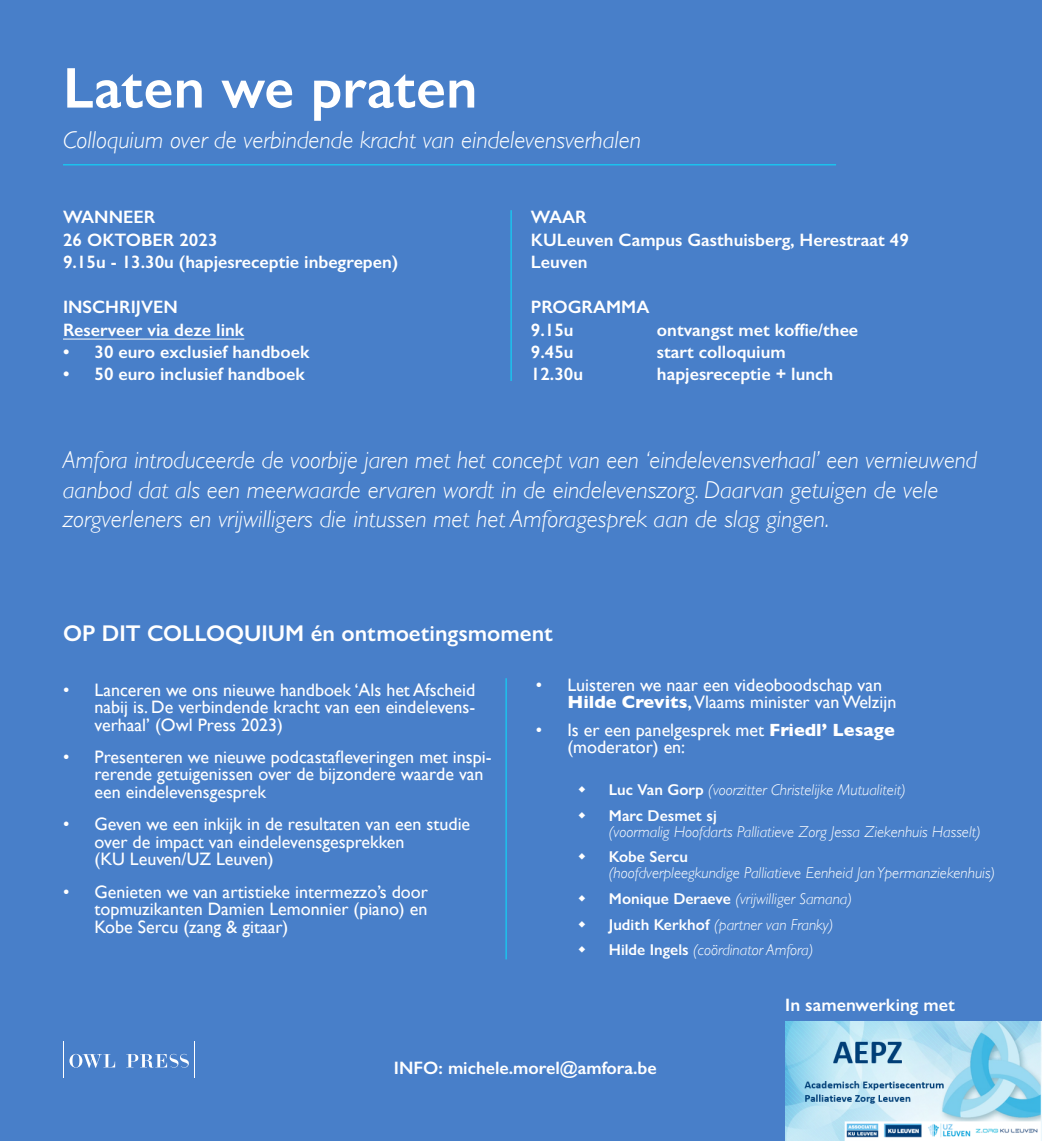
<style>
.page{position:relative;width:1042px;height:1141px;background:#487fc9}
.page>*{position:absolute;margin:0;border:0;box-sizing:border-box;transform-origin:0 0}
.t1{font:600 57.75px "Gill Sans Nova";color:#fff}
.t2{font:italic 300 24.5px/29.4px "Gill Sans";color:#fff}
.t3{font:600 22.93px "Gill Sans Nova";color:#fff}
.t4{font:18.03px/17.5px "Gill Sans";color:#fff}
.t5{font:600 18.03px/22.4px "Gill Sans";color:#fff}
.t6{font:600 18.03px "Gill Sans Nova";color:#fff}
.t7{font:italic 300 15.75px/25.7px "Gill Sans";color:#fff}
.t8{font:600 15.75px "Gill Sans Nova";color:#fff}
.s1{font-weight:700}
.s2{font-weight:600}
.s3{font-family:"Gill Sans Nova";font-weight:600;font-style:normal}
</style>
<div class="page">
<hr style="left:63px;top:165px;width:773px;height:1px;background:#06e3ff">
<hr style="left:506px;top:678px;width:1px;height:281px;background:#06e3ff">
<hr style="left:63px;top:339px;width:181px;height:1px;background:#fff">
<hr style="left:511px;top:210px;width:1px;height:171px;background:#06e3ff">
<hr style="left:194px;top:1042px;width:1px;height:36px;background:#fff">
<hr style="left:63px;top:1042px;width:1px;height:36px;background:#fff">
<svg style="left:69px;top:1054px;width:120px;height:14px"></svg>
<img style="left:785px;top:1021px;width:257px;height:120px">
<h1 class="t1" style="left:63px;top:52px;width:416px">Laten we praten</h1>
<h2 class="t2" style="left:63px;top:126px;width:579px">Colloquium over de verbindende kracht van eindelevensverhalen</h2>
<p class="t5" style="left:63px;top:206px;width:337px">WANNEER<br>26 OKTOBER 2023<br>9.15u - 13.30u (hapjesreceptie inbegrepen)</p>
<p class="t5" style="left:63px;top:296px;width:183px">INSCHRIJVEN<br>Reserveer via deze link</p>
<p class="t5" style="left:63px;top:341px;width:248px">• 30 euro exclusief handboek</p>
<p class="t5" style="left:63px;top:363px;width:243px">• 50 euro inclusief handboek</p>
<p class="t5" style="left:531px;top:206px;width:379px">WAAR<br>KULeuven Campus Gasthuisberg, Herestraat 49<br>Leuven</p>
<p class="t5" style="left:531px;top:296px;width:120px">PROGRAMMA<br>9.15u</p>
<p class="t5" style="left:657px;top:318px;width:203px">ontvangst met koffie/thee</p>
<p class="t5" style="left:531px;top:341px;width:44px">9.45u</p>
<p class="t5" style="left:657px;top:341px;width:130px">start colloquium</p>
<p class="t5" style="left:531px;top:363px;width:54px">12.30u</p>
<p class="t5" style="left:657px;top:363px;width:178px">hapjesreceptie + lunch</p>
<p class="t2" style="left:63px;top:446px;width:915px">Amfora introduceerde de voorbije jaren met het concept van een ‘eindelevensverhaal’ een vernieuwend aanbod dat als een meerwaarde ervaren wordt in de eindelevenszorg. Daarvan getuigen de vele zorgverleners en vrijwilligers die intussen met het Amforagesprek aan de slag gingen.</p>
<p class="t3" style="left:63px;top:619px;width:491px">OP DIT COLLOQUIUM én ontmoetingsmoment</p>
<p class="t4" style="left:94px;top:681px;width:382px;text-align:justify;text-indent:-32px">• Lanceren we ons nieuwe handboek ‘Als het Afscheid nabij is. De verbindende kracht van een eindelevens&shy;verhaal’ (Owl Press 2023)</p>
<p class="t4" style="left:94px;top:748px;width:398px;text-indent:-32px">• Presenteren we nieuwe podcastafleveringen met inspi&shy;rerende getuigenissen over de bijzondere waarde van een eindelevensgesprek</p>
<p class="t4" style="left:94px;top:815px;width:377px;text-indent:-32px">• Geven we een inkijk in de resultaten van een studie over de impact van eindelevensgesprekken<br>(KU Leuven/UZ Leuven)</p>
<p class="t4" style="left:94px;top:883px;width:335px;text-align:justify;text-indent:-32px">• Genieten we van artistieke intermezzo’s door topmuzikanten Damien Lemonnier (piano) en Kobe Sercu (zang &amp; gitaar)</p>
<p class="t4" style="left:567px;top:676px;width:330px;text-indent:-31px">• Luisteren we naar een videoboodschap van<br><span class="s1">Hilde Crevits</span><span class="s2">,</span> Vlaams minister van Welzijn</p>
<p class="t4" style="left:567px;top:720px;width:329px;text-indent:-32px">• Is er een panelgesprek met <span class="s1">Friedl’ Lesage </span>(moderator) en:</p>
<p class="t7" style="left:609px;top:777px;width:299px"><span class="s3">Luc Van Gorp</span> (voorzitter Christelijke Mutualiteit)</p>
<p class="t8" style="left:609px;top:806px;width:109px">Marc Desmet sj</p>
<p class="t7" style="left:609px;top:819px;width:373px">(voormalig Hoofdarts Palliatieve Zorg Jessa Ziekenhuis Hasselt)</p>
<p class="t8" style="left:609px;top:847px;width:81px">Kobe Sercu</p>
<p class="t7" style="left:609px;top:860px;width:388px">(hoofdverpleegkundige Palliatieve Eenheid Jan Ypermanziekenhuis)<br><span class="s3">Monique Deraeve</span> (vrijwilliger Samana)<br><span class="s3">Judith Kerkhof</span> (partner van Franky)<br><span class="s3">Hilde Ingels</span> (coördinator Amfora)</p>
<p class="t5" style="left:394px;top:1057px;width:264px">INFO: michele.morel@amfora.be</p>
<p class="t6" style="left:785px;top:994px;width:171px">In samenwerking met</p>
</div>
